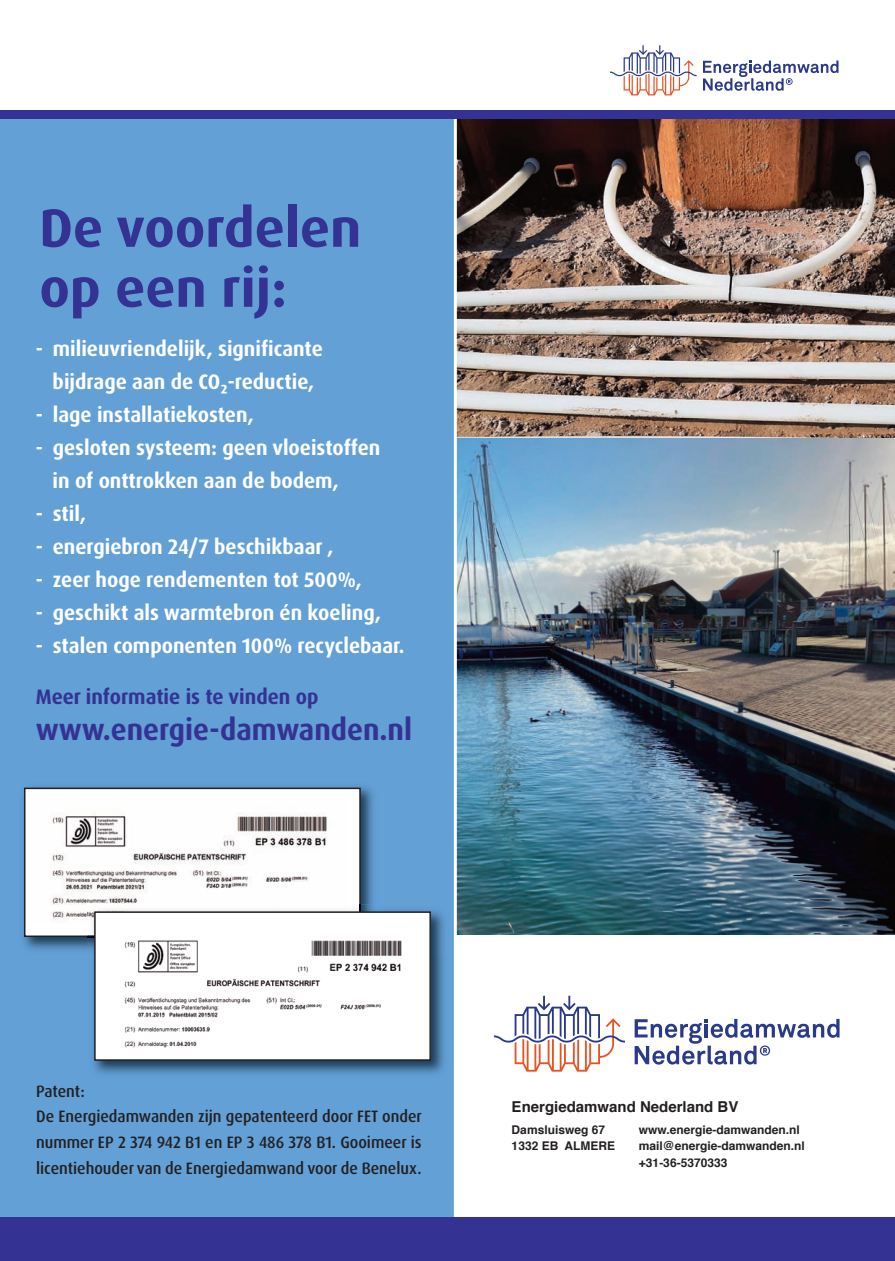
<style>
.page{position:relative;width:895px;height:1261px;background:#fff}
.page>*{position:absolute;margin:0;border:0;box-sizing:border-box;transform-origin:0 0}
.t1{font:700 54px/60px "Dax OT";color:#343293}
.t2{font:700 30px "Dax OT";color:#343293;scale:.95 1}
.t3{font:700 21px/33px "Dax OT";color:#fff;text-align:center;scale:.95 1}
.t4{font:700 21px "Dax OT";color:#343293;scale:.95 1}
.t5{font:500 16.5px/25.5px "Dax OT";color:#231f20;scale:.95 1}
.t6{font:700 15px "Helvetica";color:#231f20}
.t7{font:700 12px/16.5px "Helvetica";color:#231f20}
</style>
<div class="page">
<img style="left:457px;top:438px;width:438px;height:497px">
<img style="left:457px;top:118px;width:438px;height:320px">
<div style="left:0;top:111px;width:455px;height:1115px;background:#62a0d6"></div>
<img style="left:23px;top:786px;width:350px;height:164px">
<div style="left:25px;top:788px;width:335px;height:148px;background:#fff"></div>
<img style="left:51px;top:812px;width:276px;height:107px">
<div style="left:24px;top:788px;width:337px;height:149px;border:2px solid #231f20"></div>
<img style="left:93px;top:956px;width:351px;height:118px">
<img style="left:361px;top:905px;width:83px;height:51px">
<img style="left:87px;top:937px;width:7px;height:19px">
<img style="left:87px;top:905px;width:274px;height:32px">
<div style="left:95px;top:912px;width:335px;height:148px;background:#fff"></div>
<img style="left:124px;top:940px;width:278px;height:108px">
<div style="left:94px;top:911px;width:337px;height:150px;border:2px solid #231f20"></div>
<hr style="left:454px;top:88px;width:3px;height:1134px;background:#fff">
<div style="left:0;top:110px;width:895px;height:8px;background:#343293"></div>
<div style="left:0;top:1217px;width:895px;height:44px;background:#343293"></div>
<svg style="left:494px;top:996px;width:131px;height:75px"></svg>
<svg style="left:635px;top:1019px;width:204px;height:45px"></svg>
<svg style="left:610px;top:45px;width:86px;height:50px"></svg>
<svg style="left:703px;top:61px;width:135px;height:30px"></svg>
<h1 class="t1" style="left:39px;top:202px;width:323px">De voordelen op een rij:</h1>
<p class="t3" style="left:36px;top:333px;width:304px">- milieuvriendelijk, significante bijdrage aan de CO₂-reductie,</p>
<p class="t3" style="left:36px;top:399px;width:231px">- lage installatiekosten,</p>
<p class="t3" style="left:53px;top:432px;width:347px;text-align:left;text-indent:-17px">- gesloten systeem: geen vloeistoffen in of onttrokken aan de bodem,</p>
<p class="t3" style="left:36px;top:498px;width:54px">- stil,</p>
<p class="t3" style="left:36px;top:531px;width:315px">- energiebron 24/7 beschikbaar ,</p>
<p class="t3" style="left:36px;top:564px;width:345px">- zeer hoge rendementen tot 500%,</p>
<p class="t3" style="left:36px;top:597px;width:365px">- geschikt als warmtebron én koeling,</p>
<p class="t3" style="left:36px;top:630px;width:390px">- stalen componenten 100% recyclebaar.</p>
<p class="t4" style="left:36px;top:687px;width:299px">Meer informatie is te vinden op</p>
<h2 class="t2" style="left:36px;top:716px;width:397px">www.energie-damwanden.nl</h2>
<p class="t5" style="left:36px;top:1079px;width:408px">Patent:<br>De Energiedamwanden zijn gepatenteerd door FET onder nummer EP 2 374 942 B1 en EP 3 486 378 B1. Gooimeer is licentiehouder van de Energiedamwand voor de Benelux.</p>
<p class="t6" style="left:512px;top:1100px;width:228px">Energiedamwand Nederland BV</p>
<p class="t7" style="left:639px;top:1122px;width:167px">www.energie-damwanden.nl mail@energie-damwanden.nl +31-36-5370333</p>
<p class="t7" style="left:512px;top:1122px;width:105px">Damsluisweg 67<br>1332 EB ALMERE</p>
</div>
